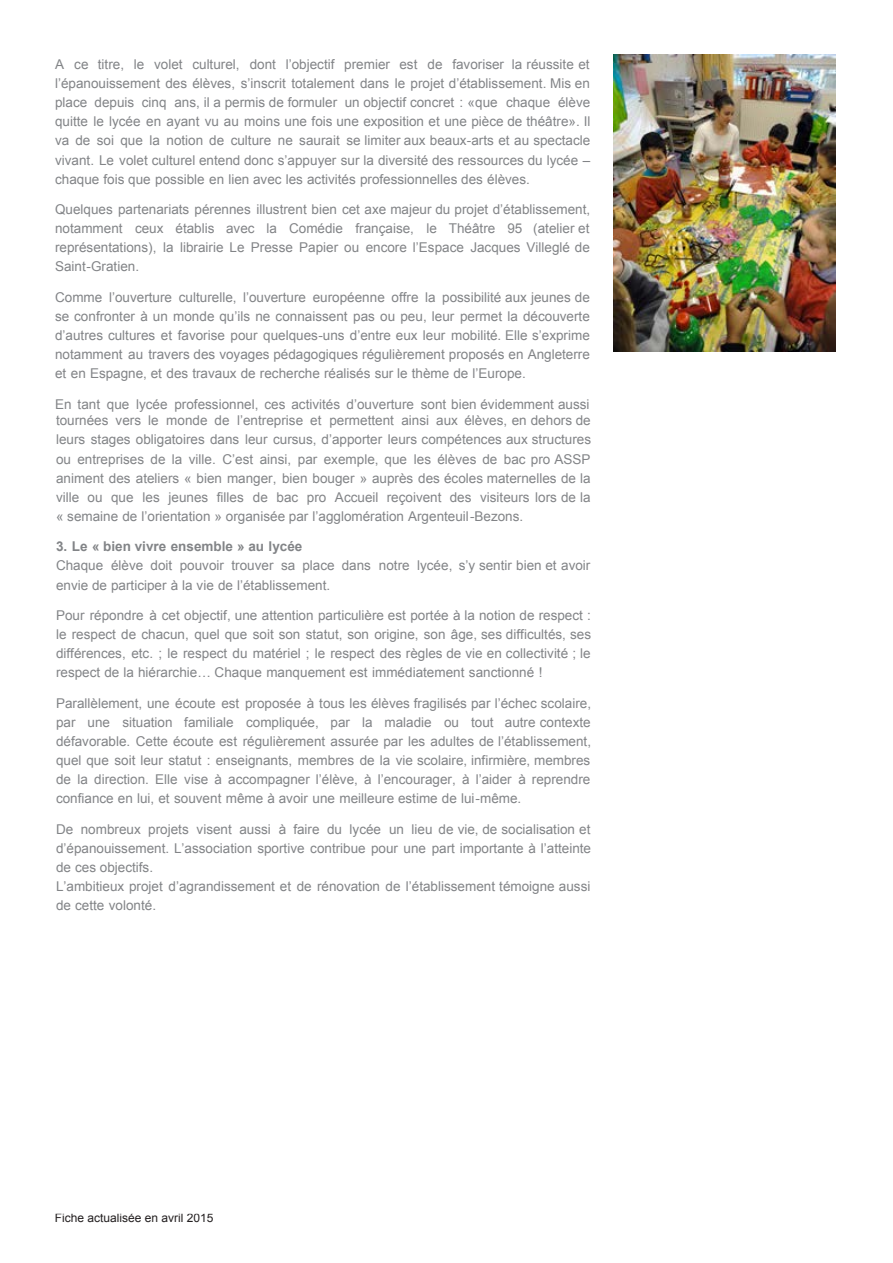
<style>
.page{position:relative;width:893px;height:1263px;background:#fff}
.page>*{position:absolute;margin:0;border:0;box-sizing:border-box;transform-origin:0 0}
.t1{font:13.5px/19.2px "Arial";color:#828487;text-align:justify}
.t2{font:13.5px/19.2px "Arial";color:#828487;text-align:justify}
.t3{font:12px "Arial";color:#231f20}
.s1{font-weight:700}
</style>
<div class="page">
<img style="left:613px;top:54px;width:223px;height:297px">
<p class="t2" style="left:55px;top:55px;width:537px">A ce titre, le volet culturel, dont l’objectif premier est de favoriser la réussite et l’épanouissement des élèves, s’inscrit totalement dans le projet d’établissement. Mis en place depuis cinq ans, il a permis de formuler un objectif concret : «que chaque élève quitte le lycée en ayant vu au moins une fois une exposition et une pièce de théâtre». Il va de soi que la notion de culture ne saurait se limiter aux beaux-arts et au spectacle vivant. Le volet culturel entend donc s’appuyer sur la diversité des ressources du lycée – chaque fois que possible en lien avec les activités professionnelles des élèves.</p>
<p class="t2" style="left:55px;top:200px;width:537px">Quelques partenariats pérennes illustrent bien cet axe majeur du projet d’établissement, notamment ceux établis avec la Comédie française, le Théâtre 95 (atelier et représentations), la librairie Le Presse Papier ou encore l’Espace Jacques Villeglé de Saint-Gratien.</p>
<p class="t2" style="left:55px;top:288px;width:536px">Comme l’ouverture culturelle, l’ouverture européenne offre la possibilité aux jeunes de se confronter à un monde qu’ils ne connaissent pas ou peu, leur permet la découverte d’autres cultures et favorise pour quelques-uns d’entre eux leur mobilité. Elle s’exprime notamment au travers des voyages pédagogiques régulièrement proposés en Angleterre et en Espagne, et des travaux de recherche réalisés sur le thème de l’Europe.</p>
<p class="t2" style="left:55px;top:394px;width:536px">En tant que lycée professionnel, ces activités d’ouverture sont bien évidemment aussi</p>
<p class="t1" style="left:56px;top:411px;width:537px">tournées vers le monde de l’entreprise et permettent ainsi aux élèves, en dehors de leurs stages obligatoires dans leur cursus, d’apporter leurs compétences aux structures ou entreprises de la ville. C’est ainsi, par exemple, que les élèves de bac pro ASSP animent des ateliers « bien manger, bien bouger » auprès des écoles maternelles de la ville ou que les jeunes filles de bac pro Accueil reçoivent des visiteurs lors de la « semaine de l’orientation » organisée par l’agglomération Argenteuil-Bezons.</p>
<p class="t1" style="left:56px;top:537px;width:536px;text-align:left"><span class="s1">3. Le « bien vivre ensemble » au lycée<br></span>Chaque élève doit pouvoir trouver sa place dans notre lycée, s’y sentir bien et avoir envie de participer à la vie de l’établissement.</p>
<p class="t1" style="left:56px;top:606px;width:537px">Pour répondre à cet objectif, une attention particulière est portée à la notion de respect : le respect de chacun, quel que soit son statut, son origine, son âge, ses difficultés, ses différences, etc. ; le respect du matériel ; le respect des règles de vie en collectivité ; le respect de la hiérarchie… Chaque manquement est immédiatement sanctionné !</p>
<p class="t1" style="left:56px;top:693px;width:537px">Parallèlement, une écoute est proposée à tous les élèves fragilisés par l’échec scolaire, par une situation familiale compliquée, par la maladie ou tout autre contexte défavorable. Cette écoute est régulièrement assurée par les adultes de l’établissement, quel que soit leur statut : enseignants, membres de la vie scolaire, infirmière, membres de la direction. Elle vise à accompagner l’élève, à l’encourager, à l’aider à reprendre confiance en lui, et souvent même à avoir une meilleure estime de lui-même.</p>
<p class="t1" style="left:56px;top:819px;width:537px;text-align:left">De nombreux projets visent aussi à faire du lycée un lieu de vie, de socialisation et d’épanouissement. L’association sportive contribue pour une part importante à l’atteinte de ces objectifs.<br>L’ambitieux projet d’agrandissement et de rénovation de l’établissement témoigne aussi de cette volonté.</p>
<p class="t3" style="left:55px;top:1210px;width:160px">Fiche actualisée en avril 2015</p>
</div>
